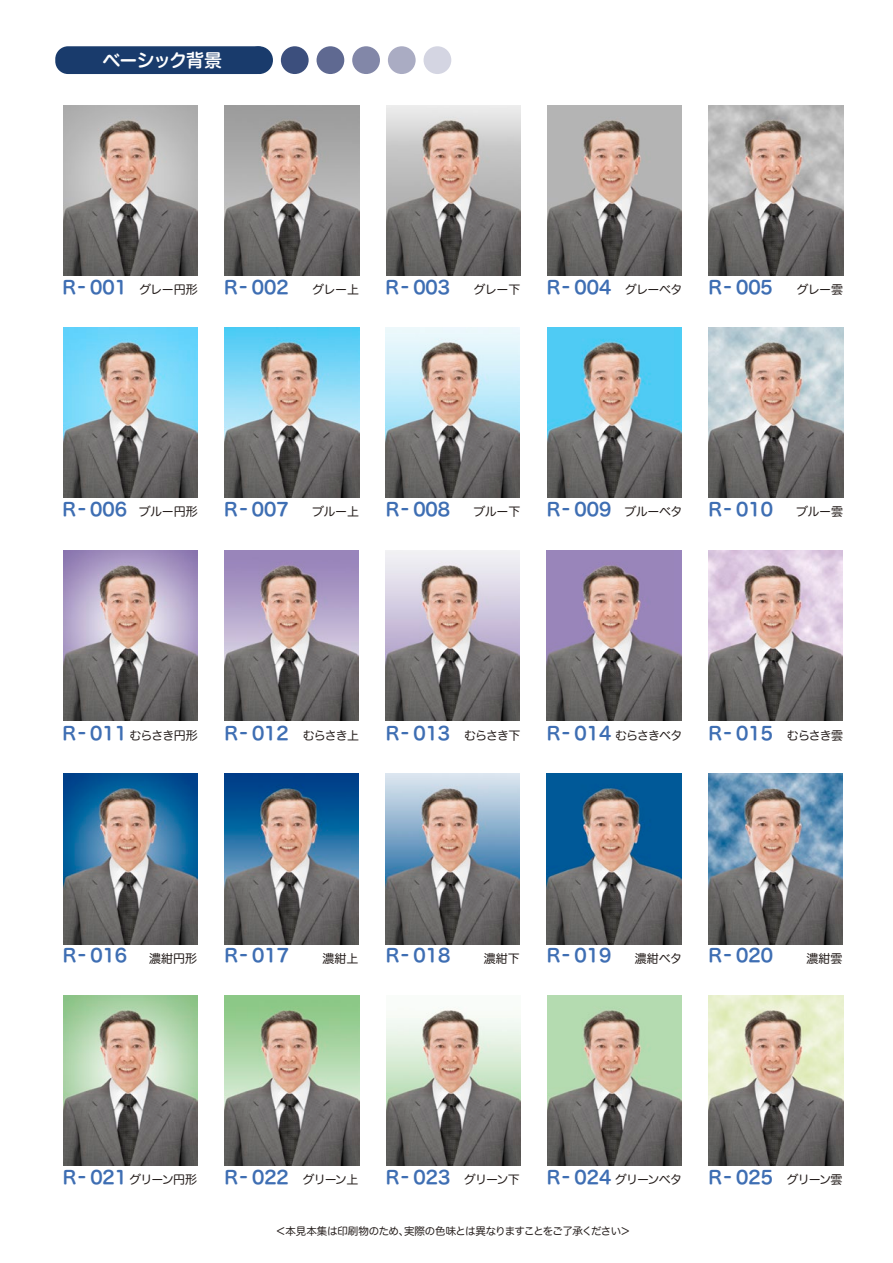
<style>
.page{position:relative;width:893px;height:1263px;background:#fff}
.page>*{position:absolute;margin:0;border:0;box-sizing:border-box;transform-origin:0 0}
.t1{font:18px "Hira Maru Std W6";color:#3e6eb3}
.t2{font:18px "Hira Maru Std N W6";letter-spacing:-.055em;color:#fff}
.t3{font:12px "Hira Maru Std W4";letter-spacing:-.06em;color:#251e1c}
.t4{font:10.5px "Hira Maru Std N W4";letter-spacing:-.045em;color:#251e1c}
.s1{font-family:"Hira Maru Std W4";font-size:12px;color:#251e1c}
</style>
<div class="page">
<img style="left:63px;top:105px;width:135px;height:170px">
<img style="left:225px;top:105px;width:134px;height:170px">
<img style="left:547px;top:105px;width:135px;height:170px">
<img style="left:386px;top:105px;width:134px;height:170px">
<img style="left:709px;top:105px;width:134px;height:170px">
<img style="left:63px;top:327px;width:135px;height:171px">
<img style="left:225px;top:327px;width:134px;height:171px">
<img style="left:547px;top:327px;width:135px;height:171px">
<img style="left:385px;top:327px;width:135px;height:171px">
<img style="left:709px;top:327px;width:134px;height:171px">
<img style="left:63px;top:995px;width:135px;height:171px">
<img style="left:225px;top:995px;width:134px;height:171px">
<img style="left:547px;top:995px;width:135px;height:171px">
<img style="left:386px;top:1007px;width:134px;height:159px">
<img style="left:709px;top:995px;width:134px;height:171px">
<img style="left:63px;top:550px;width:135px;height:171px">
<img style="left:224px;top:550px;width:135px;height:171px">
<img style="left:547px;top:550px;width:134px;height:171px">
<img style="left:385px;top:550px;width:135px;height:171px">
<img style="left:708px;top:550px;width:135px;height:171px">
<img style="left:63px;top:774px;width:135px;height:170px">
<img style="left:224px;top:774px;width:135px;height:170px">
<img style="left:547px;top:774px;width:134px;height:170px">
<img style="left:385px;top:774px;width:135px;height:170px">
<img style="left:708px;top:774px;width:135px;height:170px">
<svg style="left:245px;top:46px;width:28px;height:28px"></svg>
<div style="left:281px;top:46px;width:28px;height:28px;background:#3c4f7d;border-radius:50%"></div>
<div style="left:317px;top:46px;width:27px;height:28px;background:#5f6991;border-radius:50%"></div>
<div style="left:352px;top:46px;width:28px;height:28px;background:#8287a8;border-radius:50%"></div>
<div style="left:388px;top:46px;width:28px;height:28px;background:#aaacc3;border-radius:50%"></div>
<div style="left:424px;top:46px;width:27px;height:28px;background:#d4d5e2;border-radius:50%"></div>
<div style="left:55px;top:46px;width:215px;height:28px;background:#193b6c;border-radius:13px"></div>
<p class="t2" style="left:103px;top:47px;width:121px">ベーシック背景</p>
<p class="t1" style="left:63px;top:274px;width:137px">R- 001 <span class="s1">グレー円形</span></p>
<p class="t1" style="left:224px;top:274px;width:66px">R- 002</p>
<p class="t1" style="left:386px;top:274px;width:66px">R- 003</p>
<p class="t1" style="left:547px;top:274px;width:66px">R- 004</p>
<p class="t1" style="left:708px;top:274px;width:66px">R- 005</p>
<p class="t3" style="left:312px;top:281px;width:48px">グレー上</p>
<p class="t3" style="left:474px;top:281px;width:48px">グレー下</p>
<p class="t3" style="left:625px;top:281px;width:59px">グレーベタ</p>
<p class="t3" style="left:796px;top:281px;width:48px">グレー雲</p>
<p class="t1" style="left:63px;top:496px;width:66px">R- 006</p>
<p class="t1" style="left:224px;top:496px;width:66px">R- 007</p>
<p class="t1" style="left:386px;top:496px;width:66px">R- 008</p>
<p class="t1" style="left:547px;top:496px;width:66px">R- 009</p>
<p class="t1" style="left:708px;top:496px;width:66px">R- 010</p>
<p class="t3" style="left:139px;top:503px;width:60px">ブルー円形</p>
<p class="t3" style="left:312px;top:503px;width:48px">ブルー上</p>
<p class="t3" style="left:474px;top:503px;width:48px">ブルー下</p>
<p class="t3" style="left:625px;top:503px;width:59px">ブルーベタ</p>
<p class="t3" style="left:796px;top:503px;width:48px">ブルー雲</p>
<p class="t1" style="left:63px;top:720px;width:66px">R- 011</p>
<p class="t1" style="left:224px;top:720px;width:66px">R- 012</p>
<p class="t1" style="left:386px;top:720px;width:66px">R- 013</p>
<p class="t1" style="left:547px;top:720px;width:66px">R- 014</p>
<p class="t1" style="left:708px;top:720px;width:66px">R- 015</p>
<p class="t3" style="left:130px;top:727px;width:70px">むらさき円形</p>
<p class="t3" style="left:303px;top:727px;width:58px">むらさき上</p>
<p class="t3" style="left:464px;top:727px;width:58px">むらさき下</p>
<p class="t3" style="left:615px;top:727px;width:69px">むらさきベタ</p>
<p class="t3" style="left:787px;top:727px;width:58px">むらさき雲</p>
<p class="t1" style="left:63px;top:942px;width:66px">R- 016</p>
<p class="t1" style="left:224px;top:942px;width:66px">R- 017</p>
<p class="t1" style="left:386px;top:942px;width:66px">R- 018</p>
<p class="t1" style="left:547px;top:942px;width:66px">R- 019</p>
<p class="t1" style="left:708px;top:942px;width:66px">R- 020</p>
<p class="t3" style="left:149px;top:949px;width:49px">濃紺円形</p>
<p class="t3" style="left:323px;top:949px;width:37px">濃紺上</p>
<p class="t3" style="left:484px;top:949px;width:37px">濃紺下</p>
<p class="t3" style="left:635px;top:949px;width:49px">濃紺ベタ</p>
<p class="t3" style="left:807px;top:949px;width:37px">濃紺雲</p>
<p class="t1" style="left:63px;top:1163px;width:66px">R- 021</p>
<p class="t1" style="left:224px;top:1163px;width:66px">R- 022</p>
<p class="t1" style="left:386px;top:1163px;width:66px">R- 023</p>
<p class="t1" style="left:547px;top:1163px;width:66px">R- 024</p>
<p class="t1" style="left:708px;top:1163px;width:66px">R- 025</p>
<p class="t3" style="left:129px;top:1170px;width:69px">グリーン円形</p>
<p class="t3" style="left:302px;top:1170px;width:58px">グリーン上</p>
<p class="t3" style="left:464px;top:1170px;width:58px">グリーン下</p>
<p class="t3" style="left:615px;top:1170px;width:69px">グリーンベタ</p>
<p class="t3" style="left:787px;top:1170px;width:58px">グリーン雲</p>
<p class="t4" style="left:276px;top:1223px;width:357px">＜本見本集は印刷物のため、実際の色味とは異なりますことをご了承ください＞</p>
</div>
